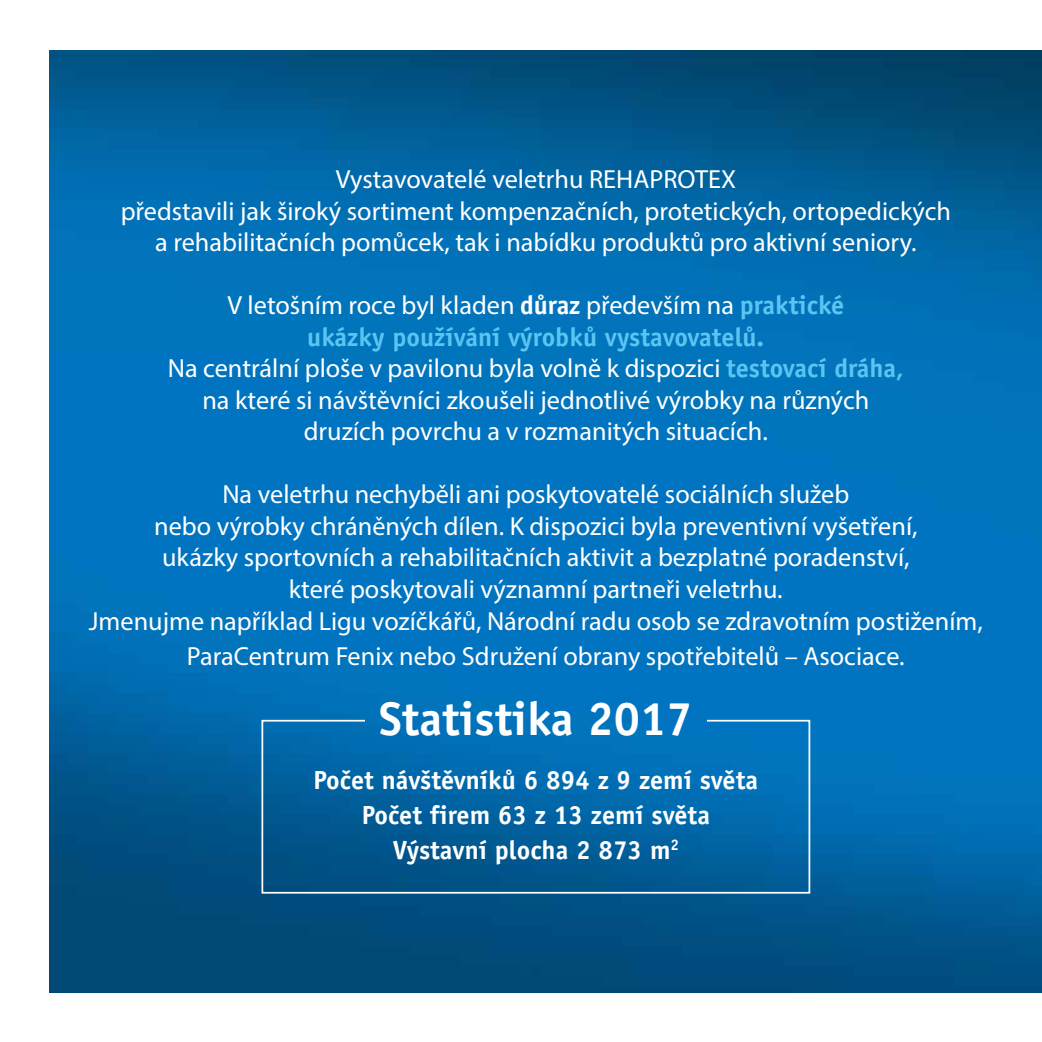
<style>
.page{position:relative;width:1042px;height:1042px;background:#fff}
.page>*{position:absolute;margin:0;border:0;box-sizing:border-box;transform-origin:0 0}
.t1{font:700 47.25px "Officina Sans CE";color:#fff}
.t2{font:26.25px/31.5px "Myriad Pro";color:#fff;text-align:center}
.t3{font:700 26.25px/35px "Officina Sans CE";color:#fff;text-align:center}
.t4{font:700 26.25px "Officina Sans CE";color:#5bc5f2}
.s1{font-family:"Officina Sans CE";font-weight:700}
.s2{font-family:"Officina Sans CE";font-weight:700;color:#5bc5f2}
</style>
<div class="page">
<img style="left:50px;top:51px;width:992px;height:941px">
<svg style="left:261px;top:719px;width:550px;height:175px;background:#0567a5"></svg>
<p class="t2" style="left:121px;top:163px;width:832px">Vystavovatelé veletrhu REHAPROTEX<br>představili jak široký sortiment kompenzačních, protetických, ortopedických a rehabilitačních pomůcek, tak i nabídku produktů pro aktivní seniory.</p>
<p class="t2" style="left:227px;top:289px;width:618px">V letošním roce byl kladen <span class="s1">důraz</span> především na <span class="s2">praktické</span></p>
<p class="t4" style="left:307px;top:322px;width:458px">ukázky používání výrobků vystavovatelů.</p>
<p class="t2" style="left:168px;top:352px;width:738px">Na centrální ploše v pavilonu byla volně k dispozici <span class="s2">testovací dráha, </span>na které si návštěvníci zkoušeli jednotlivé výrobky na různých druzích povrchu a v rozmanitých situacích.</p>
<p class="t2" style="left:89px;top:478px;width:895px">Na veletrhu nechyběli ani poskytovatelé sociálních služeb<br>nebo výrobky chráněných dílen. K dispozici byla preventivní vyšetření,<br>ukázky sportovních a rehabilitačních aktivit a bezplatné poradenství,<br>které poskytovali významní partneři veletrhu.<br>Jmenujme například Ligu vozíčkářů, Národní radu osob se zdravotním postižením,</p>
<p class="t2" style="left:187px;top:639px;width:719px">ParaCentrum Fenix nebo Sdružení obrany spotřebitelů – Asociace.</p>
<h1 class="t1" style="left:379px;top:691px;width:315px">Statistika 2017</h1>
<p class="t3" style="left:314px;top:762px;width:446px">Počet návštěvníků 6 894 z 9 zemí světa<br>Počet firem 63 z 13 zemí světa<br>Výstavní plocha 2 873 m<sup>2</sup></p>
</div>
